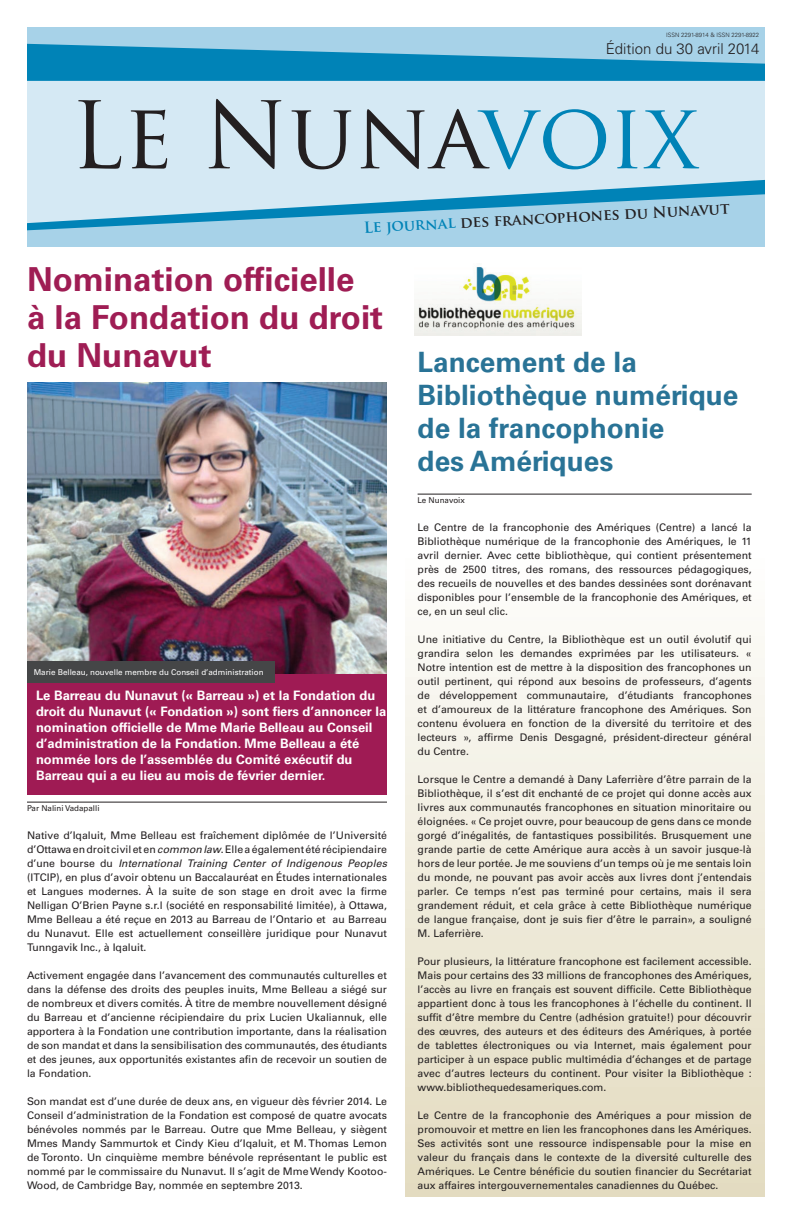
<style>
.page{position:relative;width:792px;height:1224px;background:#fff}
.page>*{position:absolute;margin:0;border:0;box-sizing:border-box;transform-origin:0 0}
.t1{font:90.4px "Trajan Pro";color:#231f20}
.Heading_1{font:700 33px/38px "Univers LT Std";color:#9f1d54}
.Heading_1-2{font:700 28px/33px "Univers LT Std";color:#297396}
.t2{font:700 15px "Trajan Pro";color:#231f20}
.t3{font:300 15px "Univers LT Std";color:#231f20}
.Sub_Heading_2{font:700 13px/16px "Univers LT Std";color:#fff}
.Body_Text{font:10.5px/14px "Univers LT Std";color:#231f20;text-align:justify}
.Photo_Captions{font:8px "Univers LT Std";color:#fff}
.Rule_Above{font:8px "Univers LT Std";color:#231f20}
.t4{font:300 6px "Univers LT Std";color:#231f20}
.s1{color:#0083b7}
.s2{font-style:italic}
</style>
<div class="page">
<div style="left:27px;top:672px;width:360px;height:122px;background:#9f1b54"></div>
<div style="left:406px;top:255px;width:358px;height:941px;background:linear-gradient(to bottom,#fff,#e5dec4)"></div>
<div style="left:27px;top:162px;width:738px;height:85px;background:#a7d2e8"></div>
<div style="left:27px;top:27px;width:738px;height:88px;background:#a7d2e8"></div>
<svg style="left:27px;top:44px;width:738px;height:37px;fill:#0083b7"></svg>
<svg style="left:27px;top:223px;width:149px;height:7px"></svg>
<svg style="left:27px;top:81px;width:738px;height:142px;background:#c2dfee"></svg>
<hr style="left:27px;top:802px;width:360px;height:1px;background:#231f20">
<hr style="left:418px;top:494px;width:334px;height:1px;background:#231f20">
<img style="left:27px;top:383px;width:360px;height:290px">
<img style="left:414px;top:263px;width:168px;height:72px">
<div style="left:27px;top:661px;width:247px;height:21px;background:#454647"></div>
<p class="t4" style="left:666px;top:31px;width:95px">ISSN 2291-8914 &amp; ISSN 2291-8922</p>
<p class="t3" style="left:606px;top:39px;width:155px">Édition du 30 avril 2014</p>
<p class="t1" style="left:70px;top:78px;width:631px">Le Nuna<span class="s1">voix</span></p>
<p class="t2" style="left:363px;top:218px;width:368px;rotate:-3deg"><span class="s1">Le journal</span> des francophones du Nunavut</p>
<p class="Heading_1" style="left:27px;top:260px;width:358px">Nomination officielle<br>à la Fondation du droit du Nunavut</p>
<p class="Photo_Captions" style="left:34px;top:668px;width:231px">Marie Belleau, nouvelle membre du Conseil d’administration</p>
<p class="Sub_Heading_2" style="left:36px;top:688px;width:352px">Le Barreau du Nunavut (« Barreau ») et la Fondation du droit du Nunavut (« Fondation ») sont fiers d’annoncer la nomination officielle de Mme Marie Belleau au Conseil d’administration de la Fondation. Mme Belleau a été nommée lors de l’assemblée du Comité exécutif du Barreau qui a eu lieu au mois de février dernier.</p>
<p class="Rule_Above" style="left:27px;top:803px;width:74px">Par Nalini Vadapalli</p>
<p class="Body_Text" style="left:27px;top:828px;width:362px">Native d’Iqaluit, Mme Belleau est fraîchement diplômée de l’Université d’Ottawa en droit civil et en <span class="s2">common law</span>. Elle a également été récipiendaire d’une bourse du <span class="s2">International Training Center of Indigenous Peoples </span>(ITCIP), en plus d’avoir obtenu un Baccalauréat en Études internationales et Langues modernes. À la suite de son stage en droit avec la firme Nelligan O’Brien Payne s.r.l (société en responsabilité limitée), à Ottawa, Mme Belleau a été reçue en 2013 au Barreau de l’Ontario et au Barreau du Nunavut. Elle est actuellement conseillère juridique pour Nunavut Tunngavik Inc., à Iqaluit.</p>
<p class="Body_Text" style="left:27px;top:968px;width:362px">Activement engagée dans l’avancement des communautés culturelles et dans la défense des droits des peuples inuits, Mme Belleau a siégé sur de nombreux et divers comités. À titre de membre nouvellement désigné du Barreau et d’ancienne récipiendaire du prix Lucien Ukaliannuk, elle apportera à la Fondation une contribution importante, dans la réalisation de son mandat et dans la sensibilisation des communautés, des étudiants et des jeunes, aux opportunités existantes afin de recevoir un soutien de la Fondation.</p>
<p class="Body_Text" style="left:27px;top:1094px;width:362px">Son mandat est d’une durée de deux ans, en vigueur dès février 2014. Le Conseil d’administration de la Fondation est composé de quatre avocats bénévoles nommés par le Barreau. Outre que Mme Belleau, y siègent Mmes Mandy Sammurtok et Cindy Kieu d’Iqaluit, et M. Thomas Lemon de Toronto. Un cinquième membre bénévole représentant le public est nommé par le commissaire du Nunavut. Il s’agit de Mme Wendy Kootoo-Wood, de Cambridge Bay, nommée en septembre 2013.</p>
<p class="Heading_1-2" style="left:418px;top:346px;width:322px">Lancement de la<br>Bibliothèque numérique de la francophonie<br>des Amériques</p>
<p class="Rule_Above" style="left:418px;top:495px;width:49px">Le Nunavoix</p>
<p class="Body_Text" style="left:418px;top:520px;width:336px">Le Centre de la francophonie des Amériques (Centre) a lancé la Bibliothèque numérique de la francophonie des Amériques, le 11 avril dernier. Avec cette bibliothèque, qui contient présentement près de 2500 titres, des romans, des ressources pédagogiques, des recueils de nouvelles et des bandes dessinées sont dorénavant disponibles pour l’ensemble de la francophonie des Amériques, et ce, en un seul clic.</p>
<p class="Body_Text" style="left:418px;top:632px;width:336px">Une initiative du Centre, la Bibliothèque est un outil évolutif qui grandira selon les demandes exprimées par les utilisateurs. « Notre intention est de mettre à la disposition des francophones un outil pertinent, qui répond aux besoins de professeurs, d’agents de développement communautaire, d’étudiants francophones et d’amoureux de la littérature francophone des Amériques. Son contenu évoluera en fonction de la diversité du territoire et des lecteurs », affirme Denis Desgagné, président-directeur général du Centre.</p>
<p class="Body_Text" style="left:418px;top:772px;width:336px">Lorsque le Centre a demandé à Dany Laferrière d’être parrain de la Bibliothèque, il s’est dit enchanté de ce projet qui donne accès aux livres aux communautés francophones en situation minoritaire ou éloignées. « Ce projet ouvre, pour beaucoup de gens dans ce monde gorgé d’inégalités, de fantastiques possibilités. Brusquement une grande partie de cette Amérique aura accès à un savoir jusque-là hors de leur portée. Je me souviens d’un temps où je me sentais loin du monde, ne pouvant pas avoir accès aux livres dont j’entendais parler. Ce temps n’est pas terminé pour certains, mais il sera grandement réduit, et cela grâce à cette Bibliothèque numérique de langue française, dont je suis fier d’être le parrain», a souligné M. Laferrière.</p>
<p class="Body_Text" style="left:418px;top:954px;width:336px">Pour plusieurs, la littérature francophone est facilement accessible.<br>Mais pour certains des 33 millions de francophones des Amériques, l’accès au livre en français est souvent difficile. Cette Bibliothèque appartient donc à tous les francophones à l’échelle du continent. Il suffit d’être membre du Centre (adhésion gratuite!) pour découvrir des œuvres, des auteurs et des éditeurs des Amériques, à portée de tablettes électroniques ou via Internet, mais également pour participer à un espace public multimédia d’échanges et de partage avec d’autres lecteurs du continent. Pour visiter la Bibliothèque : www.bibliothequedesameriques.com.</p>
<p class="Body_Text" style="left:418px;top:1108px;width:336px">Le Centre de la francophonie des Amériques a pour mission de promouvoir et mettre en lien les francophones dans les Amériques.<br>Ses activités sont une ressource indispensable pour la mise en valeur du français dans le contexte de la diversité culturelle des Amériques. Le Centre bénéficie du soutien financier du Secrétariat aux affaires intergouvernementales canadiennes du Québec.</p>
</div>
